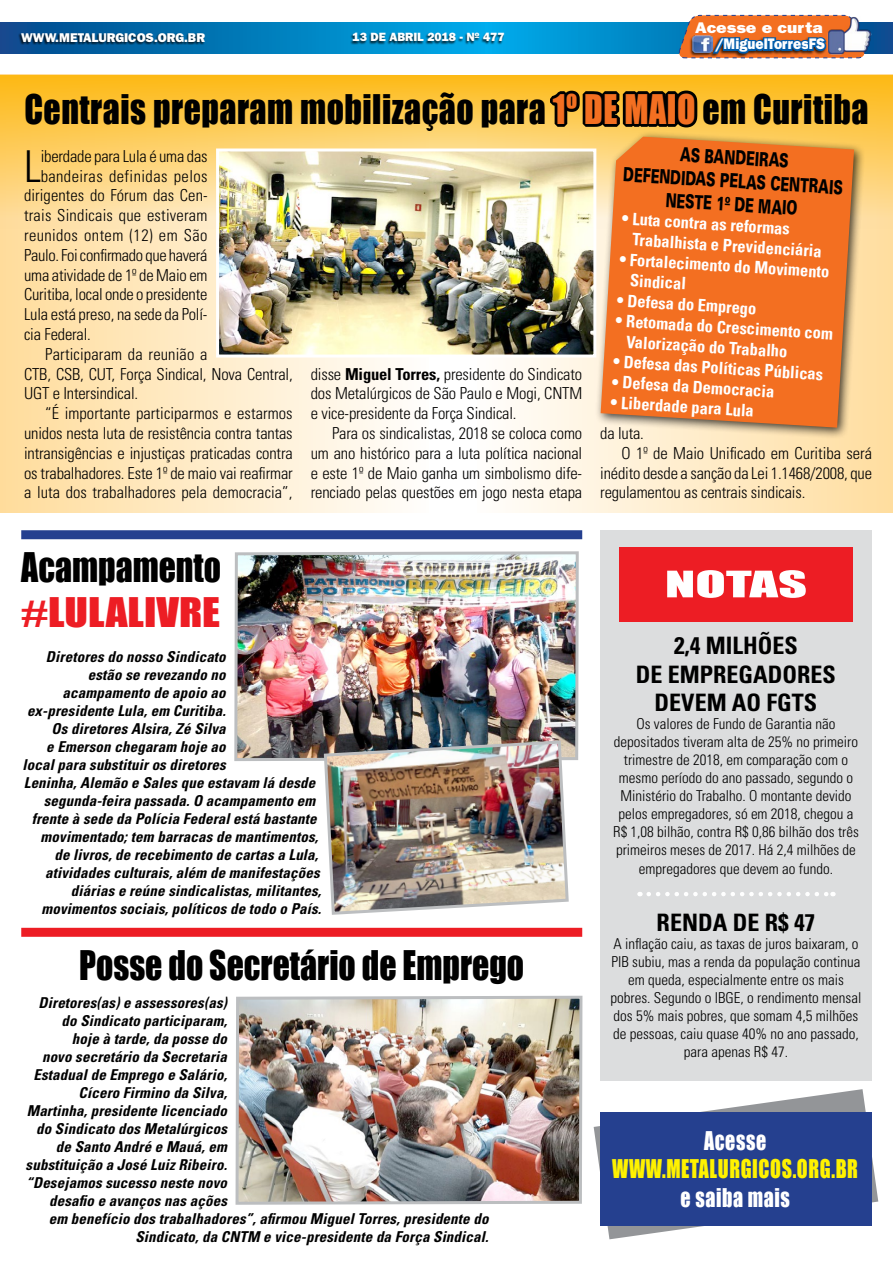
<style>
.page{position:relative;width:893px;height:1263px;background:#fff}
.page>*{position:absolute;margin:0;border:0;box-sizing:border-box;transform-origin:0 0}
.t1{font:300 condensed 43.95px "Univers";color:#000}
.t2{font:37.5px "Impact";letter-spacing:.015em;color:#000;scale:.9 1}
.t3{font:37.5px "Impact";color:#ed1d24;scale:1.15 1}
.t4{font:33.75px "Impact";color:#fff;scale:1.66 1}
.t5{font:700 condensed 24px/28.8px "Univers";color:#000;text-align:center}
.t6{font:23.7px "Impact";letter-spacing:.03em;color:#fff200;scale:.84 1}
.t7{font:23.7px "Impact";letter-spacing:.03em;color:#fff;scale:.84 1}
.t8{font:900 19.5px/23.4px "Univers";color:#000;text-align:center;scale:.67 1}
.t9{font:700 condensed 17.1px/20.7px "Univers";color:#fff}
.t10{font:300 condensed 16.5px/19.8px "Univers";letter-spacing:-.01em;color:#000;text-align:justify}
.t11{font:300 condensed 16.5px "Univers";letter-spacing:.01em;color:#000}
.t12{font:300 condensed 16.5px "Univers";letter-spacing:.025em;color:#000}
.t13{font:800 15.45px/16.4px "Franklin Gothic";color:#fff;text-align:right;scale:1.14 1}
.t14{font:italic 700 condensed 15px "Univers";letter-spacing:.01em;color:#000}
.t15{font:300 condensed 15px/18px "Univers";color:#000;text-align:center}
.t16{font:800 12.75px "Franklin Gothic";color:#fff}
.t17{font:800 12px "Franklin Gothic";color:#fff}
.s1{color:#f36f21}
.s2{font-weight:700}
</style>
<div class="page">
<div style="left:0;top:74px;width:429px;height:439px;background:linear-gradient(to right,#ffdc9b,#fffefc)"></div>
<div style="left:476px;top:74px;width:417px;height:439px;background:linear-gradient(to right,#fffefc,#ffdd9f)"></div>
<svg style="left:0;top:75px;width:893px;height:153px;background:#fdcc5b"></svg>
<svg style="left:594px;top:1089px;width:284px;height:150px"></svg>
<div style="left:600px;top:530px;width:272px;height:551px;background:#dcddde"></div>
<svg style="left:0;top:22px;width:893px;height:32px;background:#017dbd"></svg>
<div style="left:18px;top:32px;width:187px;height:13px;background:#000;opacity:.75"></div>
<img style="left:866px;top:22px;width:6px;height:32px">
<div style="left:349px;top:33px;width:155px;height:12px;background:#000;opacity:.75"></div>
<div style="left:600px;top:1112px;width:272px;height:113px;background:#25408f"></div>
<svg style="left:547px;top:14px;width:319px;height:134px"></svg>
<img style="left:220px;top:152px;width:372px;height:201px">
<div style="left:216px;top:148px;width:380px;height:209px;border:3px solid #fff"></div>
<div style="left:595px;top:131px;width:271px;height:308px;background:#000;opacity:.75"></div>
<svg style="left:601px;top:137px;width:253px;height:291px;background:#ef772c"></svg>
<div style="left:21px;top:530px;width:561px;height:9px;background:#25408f"></div>
<div style="left:21px;top:928px;width:561px;height:9px;background:#ed1d24"></div>
<img style="left:235px;top:995px;width:348px;height:210px">
<img style="left:234px;top:551px;width:345px;height:210px">
<div style="left:619px;top:547px;width:234px;height:74px;background:#ed1d24"></div>
<svg style="left:649px;top:892px;width:184px;height:4px"></svg>
<img style="left:322px;top:739px;width:248px;height:176px">
<p class="t16" style="left:21px;top:30px;width:185px">WWW.METALURGICOS.ORG.BR</p>
<p class="t13" style="left:695px;top:19px;width:116px">Acesse e curta /MiguelTorresFS</p>
<p class="t17" style="left:352px;top:30px;width:154px">13 DE ABRIL 2018 - Nº 477</p>
<h2 class="t2" style="left:24px;top:80px;width:940px">Centrais preparam mobilização para <span class="s1">1º DE MAIO</span> em Curitiba</h2>
<h1 class="t1" style="left:24px;top:140px;width:19px">L</h1>
<p class="t10" style="left:41px;top:146px;width:168px">iberdade para Lula é uma das</p>
<h3 class="t8" style="left:625px;top:139px;width:330px;rotate:3deg">AS BANDEIRAS<br>DEFENDIDAS PELAS CENTRAIS<br>NESTE 1º DE MAIO</h3>
<p class="t9" style="left:634px;top:209px;width:191px;text-indent:-12px;rotate:3deg">• Luta contra as reformas<br>Trabalhista e Previdenciária</p>
<p class="t9" style="left:632px;top:250px;width:200px;line-height:20px;text-indent:-12px;rotate:3deg">• Fortalecimento do Movimento<br>Sindical</p>
<p class="t9" style="left:617px;top:290px;width:141px;rotate:3deg">• Defesa do Emprego</p>
<p class="t9" style="left:628px;top:311px;width:207px;line-height:20.2px;text-indent:-12px;rotate:3deg">• Retomada do Crescimento com<br>Valorização do Trabalho</p>
<p class="t9" style="left:614px;top:351px;width:212px;rotate:3deg">• Defesa das Políticas Públicas</p>
<p class="t12" style="left:41px;top:166px;width:168px">bandeiras definidas pelos</p>
<p class="t10" style="left:24px;top:185px;width:185px">dirigentes do Fórum das Cen-</p>
<p class="t11" style="left:24px;top:205px;width:185px">trais Sindicais que estiveram</p>
<p class="t12" style="left:24px;top:225px;width:185px">reunidos ontem (12) em São</p>
<p class="t10" style="left:24px;top:245px;width:185px">Paulo. Foi confirmado que haverá</p>
<p class="t10" style="left:24px;top:265px;width:185px">uma atividade de 1º de Maio em</p>
<p class="t10" style="left:24px;top:284px;width:185px">Curitiba, local onde o presidente</p>
<p class="t10" style="left:24px;top:304px;width:185px">Lula está preso, na sede da Polí-</p>
<p class="t10" style="left:24px;top:324px;width:68px">cia Federal.</p>
<p class="t11" style="left:45px;top:344px;width:164px">Participaram da reunião a</p>
<p class="t10" style="left:24px;top:364px;width:270px">CTB, CSB, CUT, Força Sindical, Nova Central,</p>
<p class="t10" style="left:24px;top:383px;width:116px">UGT e Intersindical.</p>
<p class="t10" style="left:45px;top:403px;width:249px">“É importante participarmos e estarmos</p>
<p class="t10" style="left:24px;top:423px;width:270px">unidos nesta luta de resistência contra tantas</p>
<p class="t10" style="left:24px;top:443px;width:270px">intransigências e injustiças praticadas contra</p>
<p class="t10" style="left:24px;top:463px;width:270px">os trabalhadores. Este 1º de maio vai reafirmar</p>
<p class="t10" style="left:24px;top:482px;width:270px">a luta dos trabalhadores pela democracia”,</p>
<p class="t10" style="left:311px;top:364px;width:273px">disse <span class="s2">Miguel Torres,</span> presidente do Sindicato dos Metalúrgicos de São Paulo e Mogi, CNTM e vice-presidente da Força Sindical.</p>
<p class="t10" style="left:311px;top:423px;width:273px;text-indent:21px">Para os sindicalistas, 2018 se coloca como um ano histórico para a luta política nacional e este 1º de Maio ganha um simbolismo dife&shy;renciado pelas questões em jogo nesta etapa</p>
<p class="t9" style="left:612px;top:372px;width:164px;rotate:3deg">• Defesa da Democracia</p>
<p class="t9" style="left:611px;top:392px;width:145px;rotate:3deg">• Liberdade para Lula</p>
<p class="t10" style="left:600px;top:423px;width:45px">da luta.</p>
<p class="t10" style="left:621px;top:443px;width:252px">O 1º de Maio Unificado em Curitiba será</p>
<p class="t10" style="left:600px;top:463px;width:273px">inédito desde a sanção da Lei 1.1468/2008, que</p>
<p class="t10" style="left:600px;top:482px;width:207px">regulamentou as centrais sindicais.</p>
<h2 class="t2" style="left:21px;top:538px;width:224px">Acampamento</h2>
<h2 class="t3" style="left:21px;top:583px;width:174px">#LULALIVRE</h2>
<p class="t14" style="left:46px;top:647px;width:181px">Diretores do nosso Sindicato</p>
<p class="t14" style="left:88px;top:665px;width:139px">estão se revezando no</p>
<p class="t14" style="left:63px;top:683px;width:165px">acampamento de apoio ao</p>
<p class="t14" style="left:27px;top:701px;width:200px">ex-presidente Lula, em Curitiba.</p>
<p class="t14" style="left:52px;top:719px;width:176px">Os diretores Alsira, Zé Silva</p>
<p class="t14" style="left:46px;top:737px;width:181px">e Emerson chegaram hoje ao</p>
<p class="t14" style="left:23px;top:755px;width:205px">local para substituir os diretores</p>
<p class="t14" style="left:24px;top:773px;width:293px">Leninha, Alemão e Sales que estavam lá desde</p>
<p class="t14" style="left:44px;top:791px;width:273px">segunda-feira passada. O acampamento em</p>
<p class="t14" style="left:32px;top:809px;width:287px">frente à sede da Polícia Federal está bastante</p>
<p class="t14" style="left:41px;top:827px;width:279px">movimentado; tem barracas de mantimentos,</p>
<p class="t14" style="left:55px;top:845px;width:265px">de livros, de recebimento de cartas a Lula,</p>
<p class="t14" style="left:45px;top:863px;width:276px">atividades culturais, além de manifestações</p>
<p class="t14" style="left:71px;top:881px;width:252px">diárias e reúne sindicalistas, militantes,</p>
<p class="t14" style="left:41px;top:899px;width:281px">movimentos sociais, políticos de todo o País.</p>
<h2 class="t2" style="left:79px;top:936px;width:496px">Posse do Secretário de Emprego</h2>
<p class="t14" style="left:39px;top:993px;width:190px">Diretores(as) e assessores(as)</p>
<p class="t14" style="left:62px;top:1011px;width:167px">do Sindicato participaram,</p>
<p class="t14" style="left:72px;top:1029px;width:157px">hoje à tarde, da posse do</p>
<p class="t14" style="left:42px;top:1047px;width:187px">novo secretário da Secretaria</p>
<p class="t14" style="left:34px;top:1065px;width:195px">Estadual de Emprego e Salário,</p>
<p class="t14" style="left:79px;top:1083px;width:150px">Cícero Firmino da Silva,</p>
<p class="t14" style="left:27px;top:1101px;width:202px">Martinha, presidente licenciado</p>
<p class="t14" style="left:36px;top:1119px;width:192px">do Sindicato dos Metalúrgicos</p>
<p class="t14" style="left:56px;top:1137px;width:173px">de Santo André e Mauá, em</p>
<p class="t14" style="left:26px;top:1155px;width:203px">substituição a José Luiz Ribeiro.</p>
<p class="t14" style="left:26px;top:1173px;width:202px">“Desejamos sucesso neste novo</p>
<p class="t14" style="left:49px;top:1191px;width:179px">desafio e avanços nas ações</p>
<p class="t14" style="left:49px;top:1209px;width:441px">em benefício dos trabalhadores”, afirmou Miguel Torres, presidente do</p>
<p class="t14" style="left:135px;top:1227px;width:355px">Sindicato, da CNTM e vice-presidente da Força Sindical.</p>
<h3 class="t4" style="left:665px;top:558px;width:87px">NOTAS</h3>
<h3 class="t5" style="left:636px;top:630px;width:202px">2,4 MILHÕES<br>DE EMPREGADORES<br>DEVEM AO FGTS</h3>
<p class="t15" style="left:613px;top:715px;width:247px">Os valores de Fundo de Garantia não depositados tiveram alta de 25% no primeiro trimestre de 2018, em comparação com o mesmo período do ano passado, segundo o Ministério do Trabalho. O montante devido pelos empregadores, só em 2018, chegou a R$ 1,08 bilhão, contra R$ 0,86 bilhão dos três primeiros meses de 2017. Há 2,4 milhões de empregadores que devem ao fundo.</p>
<h3 class="t5" style="left:657px;top:908px;width:160px">RENDA DE R$ 47</h3>
<p class="t15" style="left:611px;top:934px;width:252px">A inflação caiu, as taxas de juros baixaram, o PIB subiu, mas a renda da população continua em queda, especialmente entre os mais pobres. Segundo o IBGE, o rendimento mensal dos 5% mais pobres, que somam 4,5 milhões de pessoas, caiu quase 40% no ano passado, para apenas R$ 47.</p>
<h3 class="t7" style="left:704px;top:1122px;width:76px">Acesse</h3>
<h3 class="t6" style="left:612px;top:1151px;width:294px">WWW.METALURGICOS.ORG.BR</h3>
<h3 class="t7" style="left:680px;top:1179px;width:132px">e saiba mais</h3>
</div>
